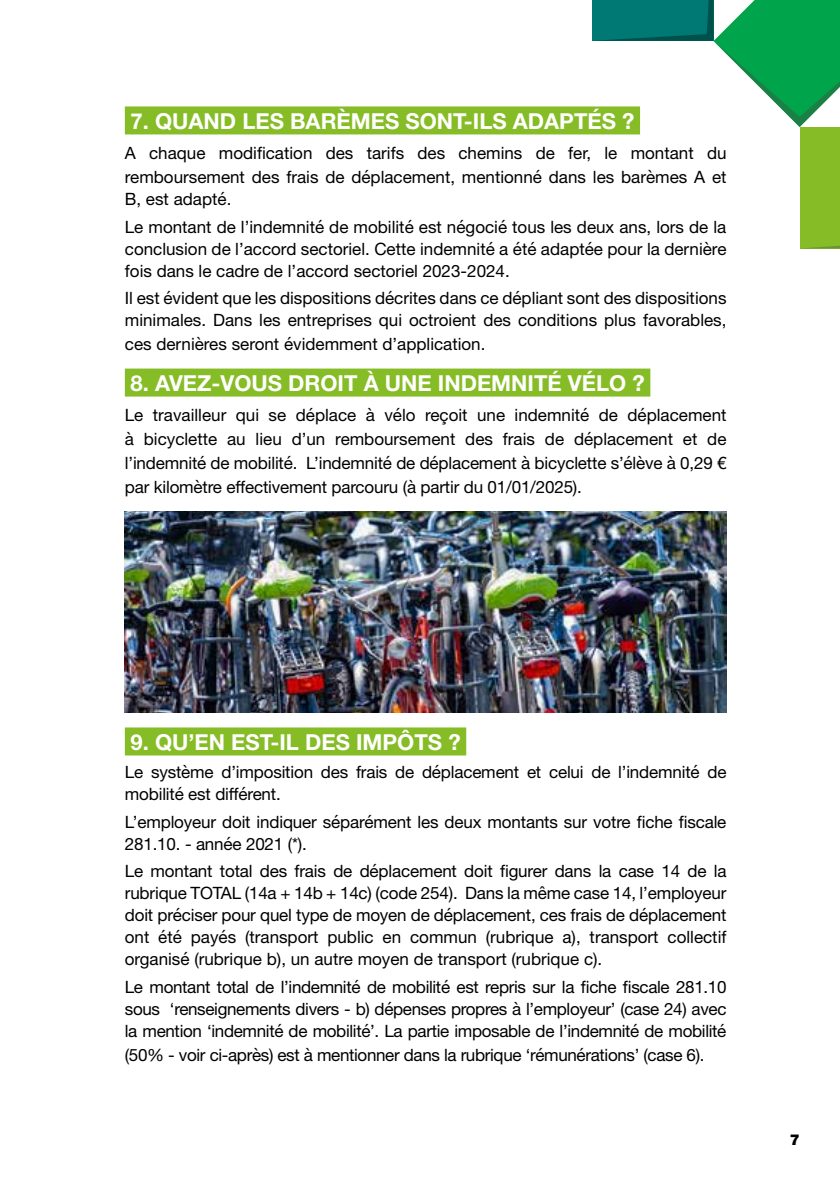
<style>
.page{position:relative;width:840px;height:1191px;background:#fff}
.page>*{position:absolute;margin:0;border:0;box-sizing:border-box;transform-origin:0 0}
.t1{font:700 22px "Helvetica Neue LT Std";color:#fff}
.t2{font:700 22px "Helvetica Neue LT Pro";color:#fff}
.t3{font:17px/22px "Helvetica Neue";color:#000}
.t4{font:17px "Helvetica Neue";letter-spacing:-.02em;color:#000}
.t5{font:900 15px "Helvetica Neue LT Std";color:#000}
</style>
<div class="page">
<svg style="left:591px;top:0;width:248px;height:248px"></svg>
<div style="left:125px;top:106px;width:514px;height:28px;background:#86bc25"></div>
<div style="left:125px;top:368px;width:525px;height:28px;background:#86bc25"></div>
<img style="left:125px;top:511px;width:601px;height:201px">
<div style="left:125px;top:727px;width:341px;height:28px;background:#86bc25"></div>
<p class="t2" style="left:130px;top:108px;width:505px">7. QUAND LES BARÈMES SONT-ILS ADAPTÉS ?</p>
<p class="t3" style="left:125px;top:142px;width:603px;line-height:24px">A chaque modification des tarifs des chemins de fer, le montant du remboursement des frais de déplacement, mentionné dans les barèmes A et</p>
<p class="t3" style="left:125px;top:186px;width:602px;line-height:27.6px">B, est adapté.<br>Le montant de l’indemnité de mobilité est négocié tous les deux ans, lors de la</p>
<p class="t3" style="left:125px;top:238px;width:602px">conclusion de l’accord sectoriel. Cette indemnité a été adaptée pour la dernière fois dans le cadre de l’accord sectoriel 2023-2024.</p>
<p class="t3" style="left:125px;top:288px;width:603px">Il est évident que les dispositions décrites dans ce dépliant sont des dispositions minimales. Dans les entreprises qui octroient des conditions plus favorables,</p>
<p class="t3" style="left:125px;top:334px;width:362px">ces dernières seront évidemment d’application.</p>
<p class="t1" style="left:130px;top:370px;width:515px">8. AVEZ-VOUS DROIT À UNE INDEMNITÉ VÉLO ?</p>
<p class="t3" style="left:125px;top:404px;width:603px;line-height:24px;text-align:justify">Le travailleur qui se déplace à vélo reçoit une indemnité de déplacement à bicyclette au lieu d’un remboursement des frais de déplacement et de l’indemnité de mobilité. L’indemnité de déplacement à bicyclette s’élève à 0,29 € par kilomètre effectivement parcouru (à partir du 01/01/2025).</p>
<p class="t1" style="left:130px;top:728px;width:331px">9. QU’EN EST-IL DES IMPÔTS ?</p>
<p class="t3" style="left:125px;top:761px;width:603px">Le système d’imposition des frais de déplacement et celui de l’indemnité de mobilité est différent.</p>
<p class="t3" style="left:125px;top:811px;width:602px">L’employeur doit indiquer séparément les deux montants sur votre fiche fiscale<br>281.10. - année 2021 (*).</p>
<p class="t3" style="left:125px;top:861px;width:603px;text-align:justify">Le montant total des frais de déplacement doit figurer dans la case 14 de la rubrique TOTAL (14a + 14b + 14c) (code 254). Dans la même case 14, l’employeur doit préciser pour quel type de moyen de déplacement, ces frais de déplacement ont été payés (transport public en commun (rubrique a), transport collectif organisé (rubrique b), un autre moyen de transport (rubrique c).</p>
<p class="t3" style="left:125px;top:977px;width:603px;text-align:justify">Le montant total de l’indemnité de mobilité est repris sur la fiche fiscale 281.10 sous ‘renseignements divers - b) dépenses propres à l’employeur’ (case 24) avec la mention ‘indemnité de mobilité’. La partie imposable de l’indemnité de mobilité</p>
<p class="t4" style="left:125px;top:1042px;width:580px">(50% - voir ci-après) est à mentionner dans la rubrique ‘rémunérations’ (case 6).</p>
<p class="t5" style="left:789px;top:1130px;width:12px">7</p>
</div>
